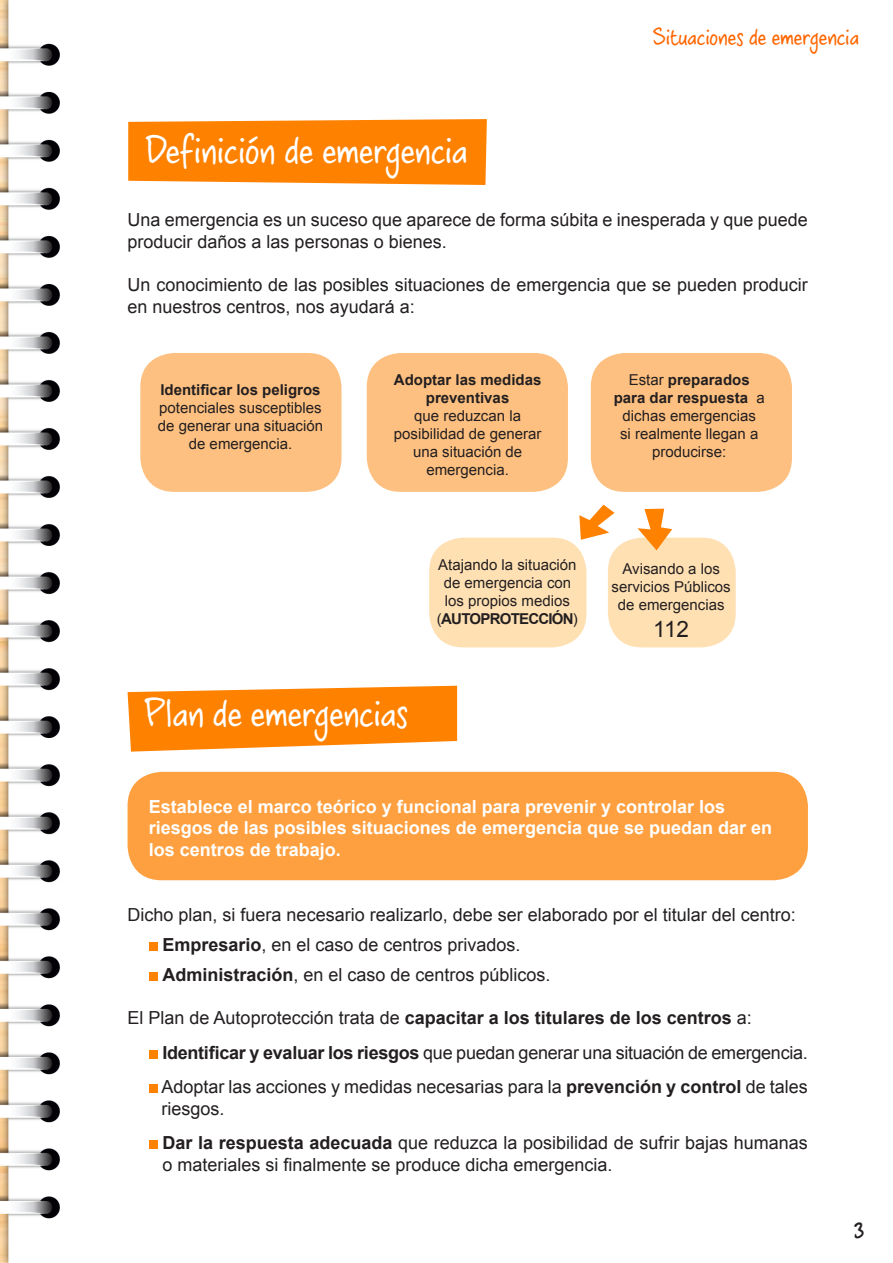
<style>
.page{position:relative;width:893px;height:1263px;background:#fff}
.page>*{position:absolute;margin:0;border:0;box-sizing:border-box;transform-origin:0 0}
.t1{font:37.5px "Crossword Belle";color:#fff}
.t2{font:27px "Crossword Belle";color:#231f20}
.t3{font:22.5px "Crossword Belle";color:#f60}
.t4{font:22.5px "Arial";color:#231f20}
.t5{font:18px/21.6px "Arial";color:#231f20}
.t6{font:700 18px/21.6px "Arial";color:#fff}
.t7{font:700 18px "Arial";color:#231f20}
.t8{font:15px/18px "Arial";color:#231f20;text-align:center}
.s1{font-weight:700}
.s2{font-weight:400}
</style>
<div class="page">
<img style="left:0;top:0;width:60px;height:1263px">
<svg style="left:128px;top:686px;width:329px;height:66px;background:#fe9121"></svg>
<div style="left:140px;top:353px;width:201px;height:139px;background:#fec080;border-radius:34px"></div>
<div style="left:367px;top:353px;width:201px;height:139px;background:#fec080;border-radius:34px"></div>
<div style="left:591px;top:353px;width:201px;height:139px;background:#fec080;border-radius:34px"></div>
<div style="left:429px;top:538px;width:157px;height:109px;background:#ffe0b3;border-radius:34px"></div>
<div style="left:608px;top:538px;width:128px;height:109px;background:#ffe0b3;border-radius:34px"></div>
<svg style="left:128px;top:119px;width:359px;height:66px;background:#fe880e"></svg>
<svg style="left:579px;top:505px;width:35px;height:35px"></svg>
<svg style="left:637px;top:509px;width:35px;height:41px"></svg>
<div style="left:128px;top:772px;width:680px;height:108px;background:#fea040;border-radius:34px"></div>
<div style="left:149px;top:943px;width:8px;height:8px;background:#fe8100"></div>
<div style="left:149px;top:973px;width:8px;height:8px;background:#fe8100"></div>
<div style="left:149px;top:1050px;width:8px;height:9px;background:#fe8100"></div>
<div style="left:149px;top:1085px;width:8px;height:8px;background:#fe8100"></div>
<div style="left:149px;top:1140px;width:8px;height:9px;background:#fe8100"></div>
<p class="t3" style="left:653px;top:21px;width:207px">Situaciones de emergencia</p>
<p class="t1" style="left:146px;top:123px;width:323px">Definición de emergencia</p>
<p class="t5" style="left:128px;top:210px;width:682px">Una emergencia es un suceso que aparece de forma súbita e inesperada y que puede producir daños a las personas o bienes.</p>
<p class="t5" style="left:128px;top:274px;width:682px">Un conocimiento de las posibles situaciones de emergencia que se pueden producir en nuestros centros, nos ayudará a:</p>
<p class="t8" style="left:158px;top:381px;width:167px"><span class="s1">Identificar los peligros </span>potenciales susceptibles de generar una situación de emergencia.</p>
<p class="t8" style="left:394px;top:371px;width:149px"><span class="s1">Adoptar las medidas preventivas<br></span>que reduzcan la posibilidad de generar una situación de emergencia.</p>
<p class="t8" style="left:614px;top:371px;width:152px">Estar <span class="s1">preparados para dar respuesta</span> a dichas emergencias<br>si realmente llegan a producirse:</p>
<p class="t1" style="left:145px;top:686px;width:265px">Plan de emergencias</p>
<p class="t8" style="left:437px;top:556px;width:142px">Atajando la situación de emergencia con los propios medios (<span class="s1">AUTOPROTECCIÓN</span>)</p>
<p class="t8" style="left:612px;top:560px;width:121px">Avisando a los servicios Públicos de emergencias</p>
<p class="t4" style="left:653px;top:614px;width:37px">112</p>
<p class="t6" style="left:149px;top:796px;width:625px">Establece el marco teórico y funcional para prevenir y controlar los riesgos de las posibles situaciones de emergencia que se puedan dar en los centros de trabajo.</p>
<p class="t5" style="left:128px;top:904px;width:670px">Dicho plan, si fuera necesario realizarlo, debe ser elaborado por el titular del centro:</p>
<p class="t5" style="left:162px;top:934px;width:360px"><span class="s1">Empresario</span>, en el caso de centros privados.</p>
<p class="t5" style="left:162px;top:964px;width:390px"><span class="s1">Administración</span>, en el caso de centros públicos.</p>
<p class="t7" style="left:128px;top:1006px;width:626px"><span class="s2">El Plan de Autoprotección trata de</span> capacitar a los titulares de los centros <span class="s2">a:</span></p>
<p class="t5" style="left:162px;top:1042px;width:647px"><span class="s1">Identificar y evaluar los riesgos</span> que puedan generar una situación de emergencia.</p>
<p class="t5" style="left:161px;top:1076px;width:648px">Adoptar las acciones y medidas necesarias para la <span class="s1">prevención y control</span> de tales riesgos.</p>
<p class="t5" style="left:162px;top:1132px;width:647px"><span class="s1">Dar la respuesta adecuada</span> que reduzca la posibilidad de sufrir bajas humanas o materiales si finalmente se produce dicha emergencia.</p>
<p class="t2" style="left:854px;top:1209px;width:12px">3</p>
</div>
